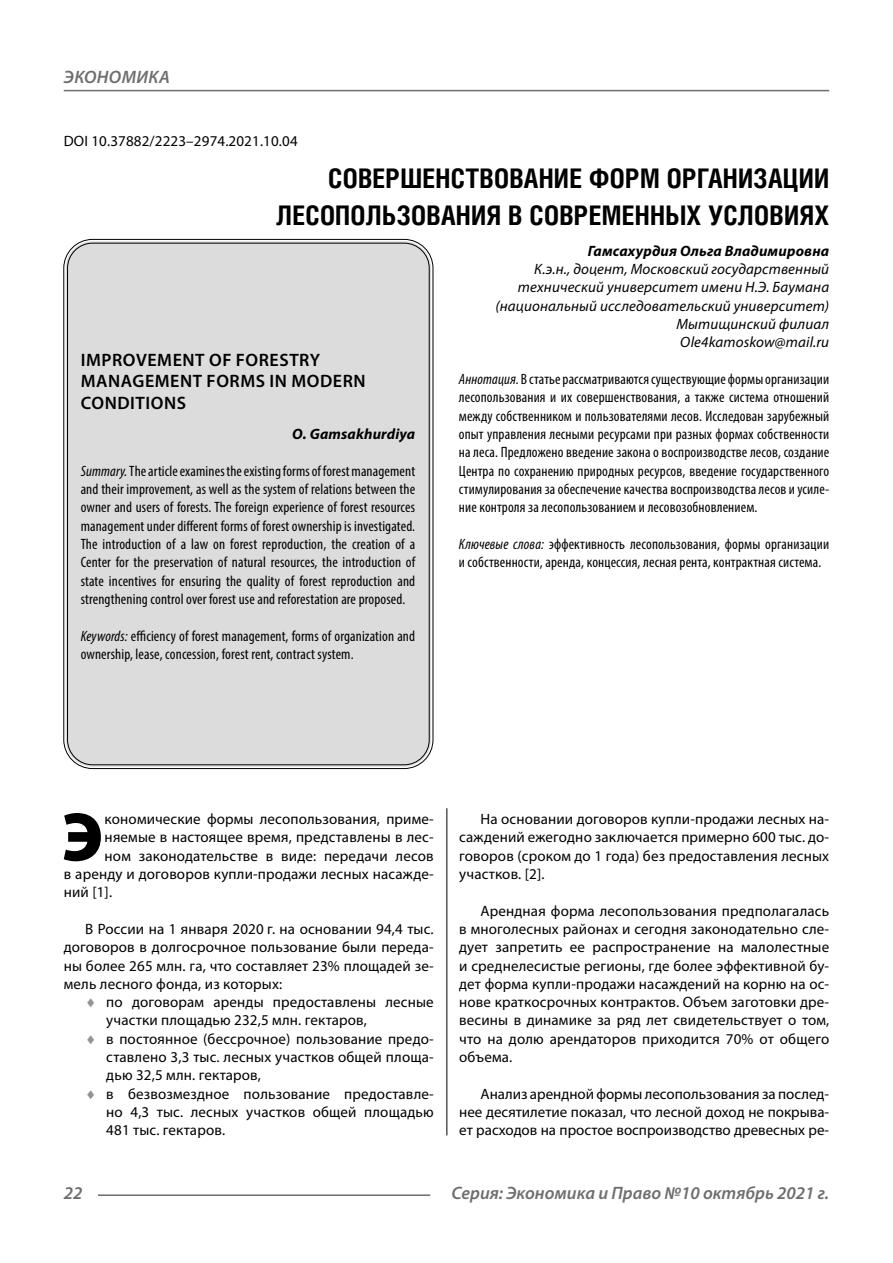
<style>
.page{position:relative;width:893px;height:1263px;background:#fff}
.page>*{position:absolute;margin:0;border:0;box-sizing:border-box;transform-origin:0 0}
.Bukvica{font:900 69.3px "Myriad Pro";color:#000}
.Header{font:700 27px/37.5px "Helios Cond C";letter-spacing:.01em;color:#000;text-align:right}
.Header-eng{font:600 18px/21.6px "Myriad Pro";letter-spacing:.03em;color:#000}
.t1{font:italic 600 18px "Myriad Pro";color:#6e6e6e}
.Normal{font:15px/18.3px "Myriad Pro";letter-spacing:.01em;color:#000;text-align:justify}
.Annotation-rus{font:condensed 15px/18.3px "Myriad Pro";letter-spacing:.01em;color:#000;text-align:justify}
.Annotation-eng{font:condensed 15px/18.3px "Myriad Pro";letter-spacing:.01em;color:#000;text-align:justify}
.Bukvica-2{font:15px "Myriad Pro";letter-spacing:.01em;color:#000}
.Author-doc{font:italic 15px/18.3px "Myriad Pro";letter-spacing:.01em;color:#000;text-align:right}
.DOI{font:15px "Myriad Pro";letter-spacing:.01em;color:#000}
.Author{font:italic 700 15px "Myriad Pro";letter-spacing:.01em;color:#000}
.Author-email{font:italic 15px "Myriad Pro";letter-spacing:.01em;color:#000}
.Author-eng{font:italic 700 15px "Myriad Pro";letter-spacing:.01em;color:#000}
.s1{font-style:italic}
.s2{color:#949494}
</style>
<div class="page">
<hr style="left:446px;top:805px;width:1px;height:330px;background:#000">
<div style="left:66px;top:241px;width:365px;height:526px;background:#dcdcdc;border-radius:27px"></div>
<hr style="left:98px;top:1194px;width:332px;height:2px;background:#6e6e6e">
<hr style="left:64px;top:90px;width:765px;height:1px;background:#6e6e6e">
<p class="t1" style="left:64px;top:66px;width:24px">Экономика</p>
<p class="DOI" style="left:64px;top:132px;width:235px">DOI 10.37882/2223–2974.2021.10.04</p>
<p class="Header" style="left:276px;top:159px;width:555px">СОВЕРШЕНСТВОВАНИЕ ФОРМ ОРГАНИЗАЦИИ<br>ЛЕСОПОЛЬЗОВАНИЯ В СОВРЕМЕННЫХ УСЛОВИЯХ</p>
<p class="Author" style="left:588px;top:241px;width:243px">Гамсахурдия Ольга Владимировна</p>
<p class="Author-doc" style="left:495px;top:260px;width:335px">К.э.н., доцент, Московский государственный технический университет имени Н.Э. Баумана (национальный исследовательский университет)<br>Мытищинский филиал</p>
<p class="Author-email" style="left:680px;top:333px;width:150px">Ole4kamoskow@mail.ru</p>
<p class="Annotation-rus" style="left:459px;top:370px;width:372px"><span class="s1">Аннотация.</span> В статье рассматриваются существующие формы организации лесопользования и их совершенствования, а также система отношений между собственником и пользователями лесов. Исследован зарубежный опыт управления лесными ресурсами при разных формах собственности на леса. Предложено введение закона о воспроизводстве лесов, создание Центра по сохранению природных ресурсов, введение государственного стимулирования за обеспечение качества воспроизводства лесов и усиле&shy;ние контроля за лесопользованием и лесовозобновлением.</p>
<p class="Annotation-rus" style="left:459px;top:535px;width:372px"><span class="s1">Ключевые слова:</span> эффективность лесопользования, формы организации и собственности, аренда, концессия, лесная рента, контрактная система.</p>
<p class="Header-eng" style="left:81px;top:348px;width:286px">IMPROVEMENT OF FORESTRY<br>MANAGEMENT FORMS IN MODERN<br>CONDITIONS</p>
<p class="Author-eng" style="left:292px;top:424px;width:124px">O. Gamsakhurdiya</p>
<p class="Annotation-eng" style="left:81px;top:461px;width:336px"><span class="s1">Summary.</span> The article examines the existing forms of forest management and their improvement, as well as the system of relations between the owner and users of forests. The foreign experience of forest resources management under different forms of forest ownership is investigated.<br>The introduction of a law on forest reproduction, the creation of a Center for the preservation of natural resources, the introduction of state incentives for ensuring the quality of forest reproduction and strengthening control over forest use and reforestation are proposed.</p>
<p class="Annotation-eng" style="left:81px;top:626px;width:336px"><span class="s1">Keywords:</span> efficiency of forest management, forms of organization and ownership, lease, concession, forest rent, contract system.</p>
<p class="Bukvica" style="left:62px;top:791px;width:43px">Э</p>
<p class="Bukvica-2" style="left:105px;top:810px;width:331px">кономические формы лесопользования, приме-</p>
<p class="Bukvica-2" style="left:105px;top:828px;width:331px">няемые в настоящее время, представлены в лес-</p>
<p class="Bukvica-2" style="left:105px;top:846px;width:331px">ном законодательстве в виде: передачи лесов</p>
<p class="Bukvica-2" style="left:64px;top:864px;width:371px">в аренду и договоров купли-продажи лесных насажде-</p>
<p class="Bukvica-2" style="left:64px;top:883px;width:49px">ний [1].</p>
<p class="Normal" style="left:64px;top:919px;width:371px;text-indent:21px">В России на 1 января 2020 г. на основании 94,4 тыс. договоров в долгосрочное пользование были переда&shy;ны более 265 млн. га, что составляет 23% площадей зе&shy;мель лесного фонда, из которых:</p>
<p class="Normal" style="left:106px;top:993px;width:329px;text-indent:-21px"><span class="s2">♦</span> по договорам аренды предоставлены лесные участки площадью 232,5 млн. гектаров,</p>
<p class="Normal" style="left:106px;top:1029px;width:329px;text-indent:-21px"><span class="s2">♦</span> в постоянное (бессрочное) пользование предо&shy;ставлено 3,3 тыс. лесных участков общей площа&shy;дью 32,5 млн. гектаров,</p>
<p class="Normal" style="left:106px;top:1084px;width:329px;text-indent:-21px"><span class="s2">♦</span> в безвозмездное пользование предоставле&shy;но 4,3 тыс. лесных участков общей площадью 481 тыс. гектаров.</p>
<p class="Normal" style="left:459px;top:809px;width:371px;text-indent:21px">На основании договоров купли-продажи лесных на&shy;саждений ежегодно заключается примерно 600 тыс. до&shy;говоров (сроком до 1 года) без предоставления лесных участков. [2].</p>
<p class="Normal" style="left:459px;top:901px;width:371px;text-indent:21px">Арендная форма лесопользования предполагалась в многолесных районах и сегодня законодательно сле&shy;дует запретить ее распространение на малолестные и среднелесистые регионы, где более эффективной бу&shy;дет форма купли-продажи насаждений на корню на ос&shy;нове краткосрочных контрактов. Объем заготовки дре&shy;весины в динамике за ряд лет свидетельствует о том, что на долю арендаторов приходится 70% от общего объема.</p>
<p class="Normal" style="left:459px;top:1084px;width:371px;text-indent:21px">Анализ арендной формы лесопользования за послед&shy;нее десятилетие показал, что лесной доход не покрыва&shy;ет расходов на простое воспроизводство древесных ре-</p>
<p class="t1" style="left:64px;top:1182px;width:20px">22</p>
<p class="t1" style="left:451px;top:1182px;width:379px">Серия: Экономика и Право №10 октябрь 2021 г.</p>
</div>
